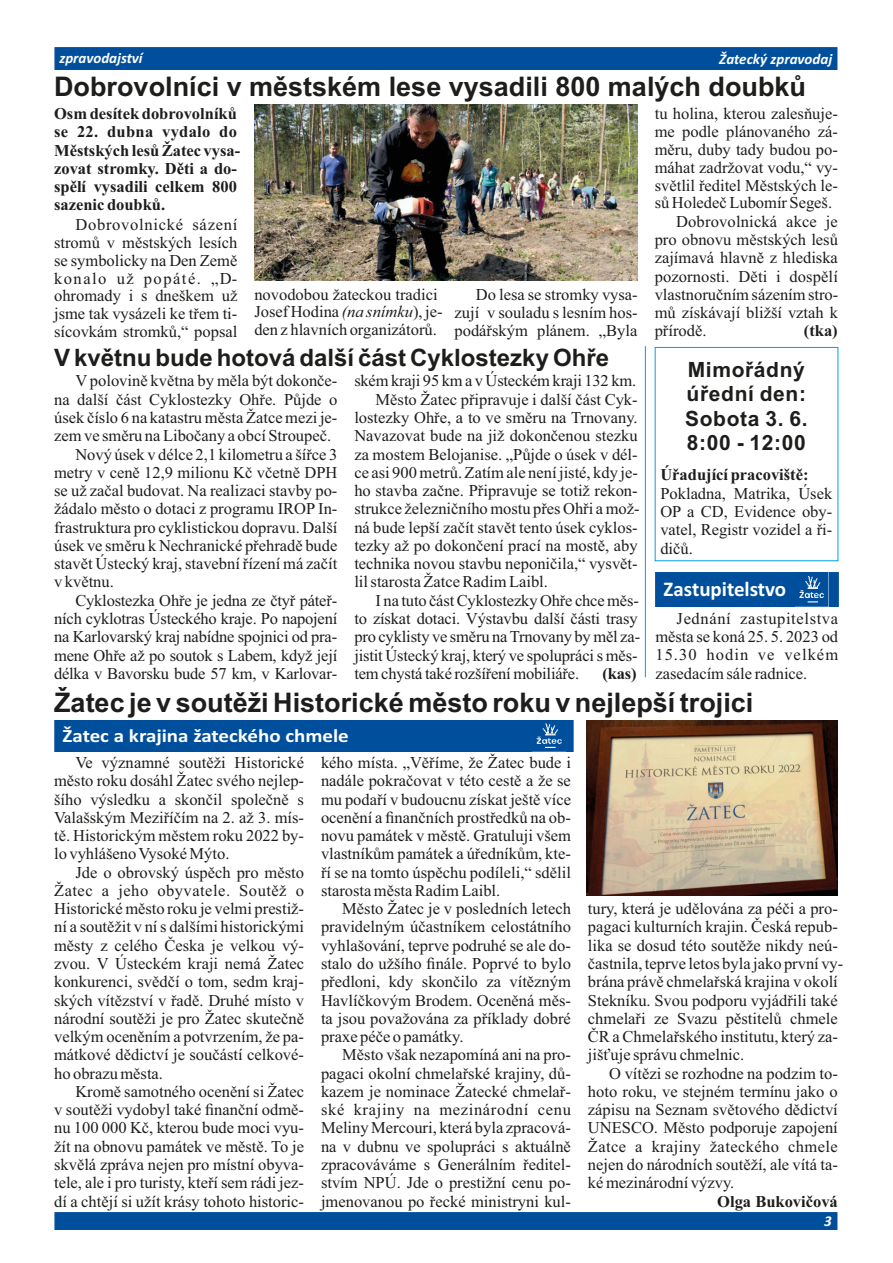
<style>
.page{position:relative;width:893px;height:1263px;background:#fff}
.page>*{position:absolute;margin:0;border:0;box-sizing:border-box;transform-origin:0 0}
.t1{font:700 27px "Arial";color:#1d1d1b}
.t2{font:700 24px "Arial";color:#1d1d1b}
.t3{font:700 21px/24.5px "Arial";letter-spacing:.03em;color:#1d1d1b}
.t4{font:700 21px "Calibri";color:#fff}
.t5{font:700 18.9px "Calibri";color:#fff;scale:1.11 1}
.t6{font:16.5px/18.3px "Times New Roman";color:#1d1d1b;text-align:justify}
.t7{font:700 16.5px/18.3px "Times New Roman";color:#1d1d1b}
.t8{font:italic 700 15px "Calibri";color:#fff}
.s1{font-style:italic}
</style>
<div class="page">
<div style="left:54px;top:1212px;width:784px;height:17px;background:#004f9c"></div>
<div style="left:54px;top:47px;width:783px;height:22px;background:#004f9c"></div>
<div style="left:54px;top:720px;width:520px;height:31px;background:#004f9c"></div>
<img style="left:532px;top:721px;width:34px;height:30px">
<div style="left:655px;top:572px;width:183px;height:34px;background:#004f9c"></div>
<img style="left:795px;top:572px;width:33px;height:34px">
<img style="left:587px;top:720px;width:251px;height:175px">
<hr style="left:645px;top:346px;width:1px;height:331px;background:#009fe3">
<img style="left:254px;top:104px;width:384px;height:177px">
<p class="t8" style="left:59px;top:51px;width:85px">zpravodajství</p>
<p class="t8" style="left:719px;top:53px;width:114px">Žatecký zpravodaj</p>
<h1 class="t1" style="left:54px;top:77px;width:753px">Dobrovolníci v městském lese vysadili 800 malých doubků</h1>
<p class="t7" style="left:54px;top:106px;width:188px">Osm desítek dobrovolníků se 22. dubna vydalo do<br>Městských lesů Žatec vysa&shy;zovat stromky. Děti a do&shy;spělí vysadili celkem 800 sazenic doubků.</p>
<p class="t6" style="left:655px;top:106px;width:185px">tu holina, kterou zalesňuje-</p>
<p class="t6" style="left:655px;top:124px;width:185px">me podle plánovaného zá-</p>
<p class="t6" style="left:655px;top:142px;width:185px">měru, duby tady budou po-</p>
<p class="t6" style="left:655px;top:159px;width:185px">máhat zadržovat vodu,“ vy-</p>
<p class="t6" style="left:655px;top:177px;width:185px">světlil ředitel Městských le-</p>
<p class="t6" style="left:655px;top:195px;width:179px">sů Holedeč Lubomír Segeš.</p>
<p class="t6" style="left:676px;top:214px;width:163px">Dobrovolnická akce je</p>
<p class="t6" style="left:655px;top:232px;width:185px">pro obnovu městských lesů</p>
<p class="t6" style="left:655px;top:250px;width:185px">zajímavá hlavně z hlediska</p>
<p class="t6" style="left:655px;top:268px;width:185px">pozornosti. Děti i dospělí</p>
<p class="t6" style="left:655px;top:287px;width:185px">vlastnoručním sázením stro-</p>
<p class="t6" style="left:655px;top:305px;width:185px">mů získávají bližší vztah k</p>
<p class="t6" style="left:655px;top:323px;width:53px">přírodě.</p>
<p class="t7" style="left:804px;top:323px;width:35px">(tka)</p>
<p class="t6" style="left:54px;top:218px;width:185px;line-height:17.7px;text-indent:21px">Dobrovolnické sázení stromů v městských lesích se symbolicky na Den Země konalo už popáté. „D&shy;ohromady i s dneškem už jsme tak vysázeli ke třem ti&shy;sícovkám stromků,“ popsal</p>
<p class="t6" style="left:254px;top:287px;width:190px;line-height:17.7px;text-align:left">novodobou žateckou tradici<br>Josef Hodina <span class="s1">(na snímku</span>), je&shy;den z hlavních organizátorů.</p>
<p class="t6" style="left:455px;top:287px;width:185px;line-height:17.9px;text-indent:21px">Do lesa se stromky vysa&shy;zují v souladu s lesním hos&shy;podářským plánem. „Byla</p>
<h2 class="t2" style="left:54px;top:348px;width:556px">V květnu bude hotová další část Cyklostezky Ohře</h2>
<p class="t6" style="left:354px;top:373px;width:283px">ském kraji 95 km a v Ústeckém kraji 132 km.</p>
<p class="t6" style="left:376px;top:392px;width:263px">Město Žatec připravuje i další část Cyk-</p>
<p class="t6" style="left:354px;top:410px;width:285px">lostezky Ohře, a to ve směru na Trnovany.</p>
<p class="t6" style="left:354px;top:428px;width:285px">Navazovat bude na již dokončenou stezku</p>
<p class="t6" style="left:354px;top:446px;width:285px">za mostem Belojanise. „Půjde o úsek v dél-</p>
<p class="t6" style="left:354px;top:465px;width:285px">ce asi 900 metrů. Zatím ale není jisté, kdy je-</p>
<p class="t6" style="left:354px;top:483px;width:285px">ho stavba začne. Připravuje se totiž rekon-</p>
<p class="t6" style="left:354px;top:501px;width:287px">strukce železničního mostu přes Ohři a mož-</p>
<p class="t6" style="left:354px;top:519px;width:285px">ná bude lepší začít stavět tento úsek cyklos-</p>
<p class="t6" style="left:354px;top:538px;width:285px">tezky až po dokončení prací na mostě, aby</p>
<p class="t6" style="left:354px;top:556px;width:285px">technika novou stavbu neponičila,“ vysvět-</p>
<p class="t6" style="left:354px;top:574px;width:195px">lil starosta Žatce Radim Laibl.</p>
<p class="t6" style="left:376px;top:593px;width:265px">I na tuto část Cyklostezky Ohře chce měs-</p>
<p class="t6" style="left:354px;top:611px;width:285px">to získat dotaci. Výstavbu další části trasy</p>
<p class="t6" style="left:354px;top:629px;width:287px">pro cyklisty ve směru na Trnovany by měl za-</p>
<p class="t6" style="left:354px;top:647px;width:285px">jistit Ústecký kraj, který ve spolupráci s měs-</p>
<p class="t6" style="left:354px;top:666px;width:226px">tem chystá také rozšíření mobiliáře.</p>
<p class="t7" style="left:602px;top:666px;width:36px">(kas)</p>
<p class="t6" style="left:75px;top:373px;width:263px">V polovině května by měla být dokonče-</p>
<p class="t6" style="left:54px;top:392px;width:285px">na další část Cyklostezky Ohře. Půjde o</p>
<p class="t6" style="left:54px;top:410px;width:285px">úsek číslo 6 na katastru města Žatce mezi je-</p>
<p class="t6" style="left:54px;top:428px;width:279px">zem ve směru na Libočany a obcí Stroupeč.</p>
<p class="t6" style="left:75px;top:446px;width:263px">Nový úsek v délce 2,1 kilometru a šířce 3</p>
<p class="t6" style="left:54px;top:465px;width:285px">metry v ceně 12,9 milionu Kč včetně DPH</p>
<p class="t6" style="left:54px;top:483px;width:285px">se už začal budovat. Na realizaci stavby po-</p>
<p class="t6" style="left:54px;top:501px;width:285px">žádalo město o dotaci z programu IROP In-</p>
<p class="t6" style="left:54px;top:519px;width:285px">frastruktura pro cyklistickou dopravu. Další</p>
<p class="t6" style="left:54px;top:538px;width:285px">úsek ve směru k Nechranické přehradě bude</p>
<p class="t6" style="left:54px;top:556px;width:285px">stavět Ústecký kraj, stavební řízení má začít</p>
<p class="t6" style="left:54px;top:574px;width:61px">v květnu.</p>
<p class="t6" style="left:75px;top:593px;width:263px">Cyklostezka Ohře je jedna ze čtyř páteř-</p>
<p class="t6" style="left:54px;top:611px;width:285px">ních cyklotras Ústeckého kraje. Po napojení</p>
<p class="t6" style="left:54px;top:629px;width:285px">na Karlovarský kraj nabídne spojnici od pra-</p>
<p class="t6" style="left:54px;top:647px;width:285px">mene Ohře až po soutok s Labem, když její</p>
<p class="t6" style="left:54px;top:666px;width:285px">délka v Bavorsku bude 57 km, v Karlovar-</p>
<p class="t3" style="left:685px;top:359px;width:124px">Mimořádný úřední den:<br>Sobota 3. 6.<br>8:00 - 12:00</p>
<p class="t7" style="left:660px;top:467px;width:150px">Úřadující pracoviště:</p>
<p class="t6" style="left:660px;top:486px;width:173px">Pokladna, Matrika, Úsek OP a CD, Evidence oby&shy;vatel, Registr vozidel a ři&shy;dičů.</p>
<p class="t4" style="left:664px;top:580px;width:124px">Zastupitelstvo</p>
<p class="t6" style="left:655px;top:611px;width:184px;text-indent:21px">Jednání zastupitelstva města se koná 25. 5. 2023 od 15.30 hodin ve velkém zasedacím sále radnice.</p>
<h1 class="t1" style="left:54px;top:693px;width:701px">Žatec je v soutěži Historické město roku v nejlepší trojici</h1>
<p class="t5" style="left:63px;top:728px;width:259px">Žatec a krajina žateckého chmele</p>
<p class="t6" style="left:54px;top:755px;width:251px;text-indent:21px">Ve významné soutěži Historické město roku dosáhl Žatec svého nejlep&shy;šího výsledku a skončil společně s Valašským Meziříčím na 2. až 3. mís&shy;tě. Historickým městem roku 2022 by&shy;lo vyhlášeno Vysoké Mýto.</p>
<p class="t6" style="left:54px;top:864px;width:251px;text-indent:21px">Jde o obrovský úspěch pro město Žatec a jeho obyvatele. Soutěž o Historické město roku je velmi prestiž&shy;ní a soutěžit v ní s dalšími historickými městy z celého Česka je velkou vý&shy;zvou. V Ústeckém kraji nemá Žatec konkurenci, svědčí o tom, sedm kraj&shy;ských vítězství v řadě. Druhé místo v národní soutěži je pro Žatec skutečně velkým oceněním a potvrzením, že pa&shy;mátkové dědictví je součástí celkové&shy;ho obrazu města.</p>
<p class="t6" style="left:54px;top:1084px;width:251px;text-indent:21px">Kromě samotného ocenění si Žatec v soutěži vydobyl také finanční odmě&shy;nu 100 000 Kč, kterou bude moci vyu&shy;žít na obnovu památek ve městě. To je skvělá zpráva nejen pro místní obyva&shy;tele, ale i pro turisty, kteří sem rádi jez&shy;dí a chtějí si užít krásy tohoto historic-</p>
<p class="t6" style="left:321px;top:755px;width:251px">kého místa. „Věříme, že Žatec bude i nadále pokračovat v této cestě a že se mu podaří v budoucnu získat ještě více ocenění a finančních prostředků na ob&shy;novu památek v městě. Gratuluji všem vlastníkům památek a úředníkům, kte&shy;ří se na tomto úspěchu podíleli,“ sdělil starosta města Radim Laibl.</p>
<p class="t6" style="left:321px;top:901px;width:251px;text-indent:21px">Město Žatec je v posledních letech pravidelným účastníkem celostátního vyhlašování, teprve podruhé se ale do&shy;stalo do užšího finále. Poprvé to bylo předloni, kdy skončilo za vítězným Havlíčkovým Brodem. Oceněná měs&shy;ta jsou považována za příklady dobré praxe péče o památky.</p>
<p class="t6" style="left:321px;top:1047px;width:251px;text-indent:21px">Město však nezapomíná ani na pro&shy;pagaci okolní chmelařské krajiny, dů&shy;kazem je nominace Žatecké chmelař&shy;ské krajiny na mezinárodní cenu Meliny Mercouri, která byla zpracová&shy;na v dubnu ve spolupráci s aktuálně zpracováváme s Generálním ředitel&shy;stvím NPÚ. Jde o prestižní cenu po&shy;jmenovanou po řecké ministryni kul-</p>
<p class="t6" style="left:588px;top:901px;width:257px;text-align:left">tury, která je udělována za péči a pro&shy;pagaci kulturních krajin. Česká repub&shy;lika se dosud této soutěže nikdy neú&shy;častnila, teprve letos byla jako první vy&shy;brána právě chmelařská krajina v okolí Stekníku. Svou podporu vyjádřili také chmelaři ze Svazu pěstitelů chmele ČR a Chmelařského institutu, který za&shy;jišťuje správu chmelnic.</p>
<p class="t6" style="left:588px;top:1065px;width:251px;text-indent:21px">O vítězi se rozhodne na podzim to&shy;hoto roku, ve stejném termínu jako o zápisu na Seznam světového dědictví UNESCO. Město podporuje zapojení Žatce a krajiny žateckého chmele nejen do národních soutěží, ale vítá ta&shy;ké mezinárodní výzvy.</p>
<p class="t7" style="left:717px;top:1193px;width:122px">Olga Bukovičová</p>
<p class="t8" style="left:824px;top:1215px;width:9px">3</p>
</div>
